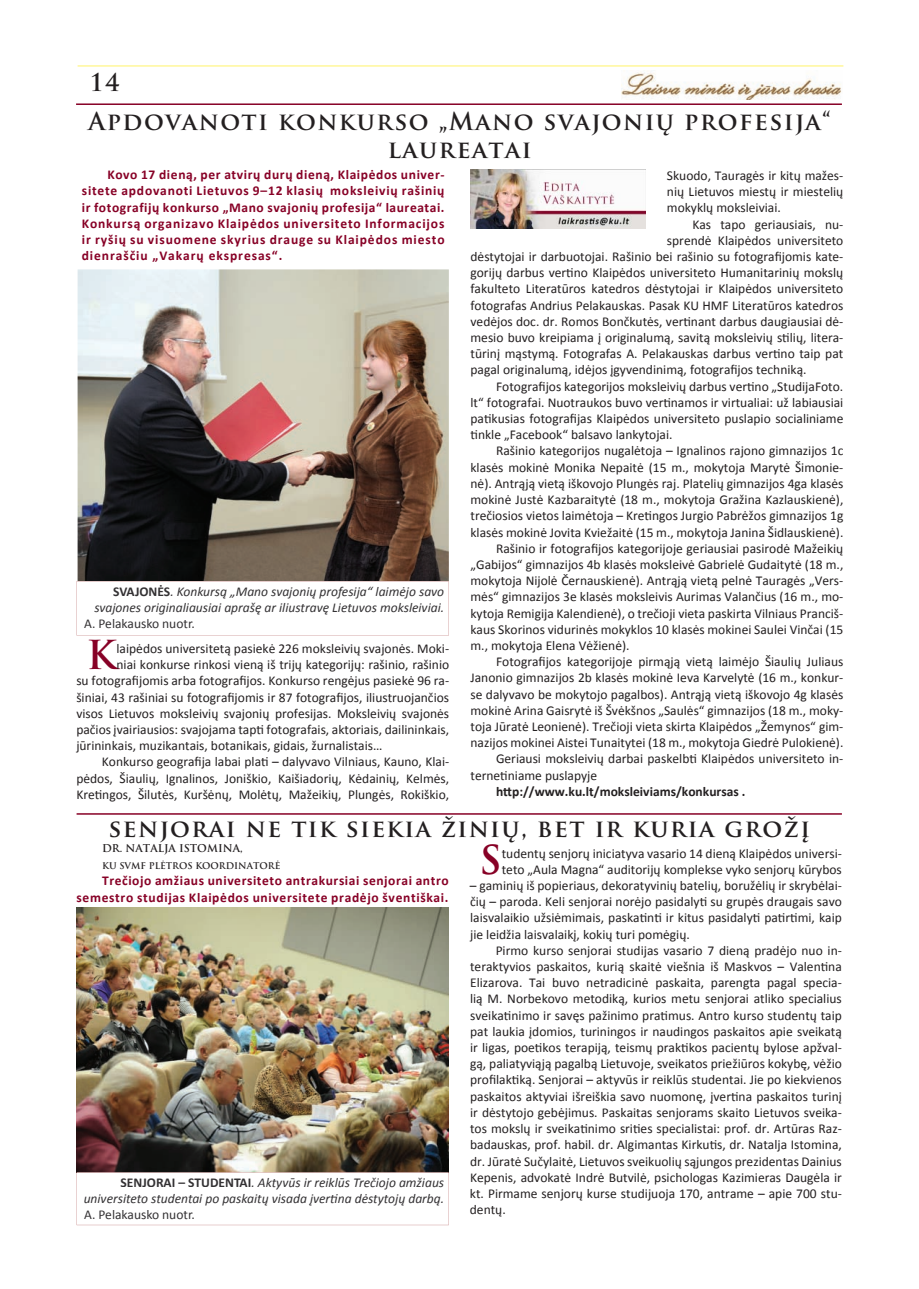
<style>
.page{position:relative;width:919px;height:1289px;background:#fff}
.page>*{position:absolute;margin:0;border:0;box-sizing:border-box;transform-origin:0 0}
.t1{font:700 38.85px "Trajan Pro";color:#870126}
.t2{font:700 24px/38.2px "Trajan Pro";letter-spacing:.06em;color:#231f20}
.t3{font:13.5px/16.2px "Calibri";color:#231f20;text-align:justify}
.t4{font:700 13.5px/16.2px "Calibri";letter-spacing:.05em;color:#870126;text-align:justify}
.t5{font:italic 13.5px/16.2px "Calibri";color:#333133;text-align:right}
.t6{font:700 13.5px "Calibri";color:#231f20}
.t7{font:13.5px "Calibri";color:#333133}
.t8{font:700 10.5px "Trajan Pro";color:#231f20}
.t9{font:700 9px "Trajan Pro";color:#231f20}
.s1{font-weight:700;font-style:normal}
</style>
<div class="page">
<hr style="left:76px;top:103px;width:765px;height:2px;background:#870126">
<hr style="left:78px;top:65px;width:765px;height:2px;background:#fff79a">
<img style="left:621px;top:70px;width:221px;height:30px">
<img style="left:470px;top:169px;width:175px;height:59px">
<img style="left:78px;top:269px;width:371px;height:312px">
<hr style="left:77px;top:813px;width:764px;height:1px;background:#870126">
<img style="left:77px;top:907px;width:372px;height:264px">
<svg style="left:77px;top:581px;width:372px;height:54px"></svg>
<svg style="left:77px;top:1171px;width:372px;height:54px"></svg>
<h2 class="t2" style="left:89px;top:64px;width:743px">14<br>Apdovanoti konkurso „Mano svajonių profesija“</h2>
<h2 class="t2" style="left:388px;top:131px;width:145px">laureatai</h2>
<p class="t4" style="left:82px;top:167px;width:364px;text-indent:26px">Kovo 17 dieną, per atvirų durų dieną, Klaipėdos univer&shy;sitete apdovanoti Lietuvos 9–12 klasių moksleivių rašinių ir fotografijų konkurso „Mano svajonių profesija“ laureatai.<br>Konkursą organizavo Klaipėdos universiteto Informacijos ir ryšių su visuomene skyrius drauge su Klaipėdos miesto dienraščiu „Vakarų ekspresas“.</p>
<p class="t3" style="left:666px;top:167px;width:178px">Skuodo, Tauragės ir kitų mažes&shy;nių Lietuvos miestų ir miestelių mokyklų moksleiviai.</p>
<p class="t3" style="left:692px;top:216px;width:152px">Kas tapo geriausiais, nu-</p>
<p class="t3" style="left:666px;top:232px;width:178px">sprendė Klaipėdos universiteto</p>
<p class="t3" style="left:470px;top:248px;width:374px">dėstytojai ir darbuotojai. Rašinio bei rašinio su fotografijomis kate-</p>
<p class="t3" style="left:470px;top:265px;width:374px">gorijų darbus vertino Klaipėdos universiteto Humanitarinių mokslų</p>
<p class="t3" style="left:470px;top:281px;width:374px">fakulteto Literatūros katedros dėstytojai ir Klaipėdos universiteto</p>
<p class="t3" style="left:470px;top:297px;width:374px">fotografas Andrius Pelakauskas. Pasak KU HMF Literatūros katedros</p>
<p class="t3" style="left:470px;top:313px;width:374px">vedėjos doc. dr. Romos Bončkutės, vertinant darbus daugiausiai dė-</p>
<p class="t3" style="left:470px;top:329px;width:374px">mesio buvo kreipiama į originalumą, savitą moksleivių stilių, litera-</p>
<p class="t3" style="left:470px;top:346px;width:374px">tūrinį mąstymą. Fotografas A. Pelakauskas darbus vertino taip pat</p>
<p class="t3" style="left:470px;top:362px;width:337px">pagal originalumą, idėjos įgyvendinimą, fotografijos techniką.</p>
<p class="t3" style="left:496px;top:378px;width:349px">Fotografijos kategorijos moksleivių darbus vertino „StudijaFoto.</p>
<p class="t3" style="left:470px;top:394px;width:374px">lt“ fotografai. Nuotraukos buvo vertinamos ir virtualiai: už labiausiai</p>
<p class="t3" style="left:470px;top:410px;width:374px">patikusias fotografijas Klaipėdos universiteto puslapio socialiniame</p>
<p class="t3" style="left:470px;top:427px;width:203px">tinkle „Facebook“ balsavo lankytojai.</p>
<p class="t3" style="left:496px;top:443px;width:349px">Rašinio kategorijos nugalėtoja – Ignalinos rajono gimnazijos 1c</p>
<p class="t3" style="left:470px;top:459px;width:374px">klasės mokinė Monika Nepaitė (15 m., mokytoja Marytė Šimonie-</p>
<p class="t3" style="left:470px;top:475px;width:374px">nė). Antrąją vietą iškovojo Plungės raj. Platelių gimnazijos 4ga klasės</p>
<p class="t3" style="left:470px;top:491px;width:374px">mokinė Justė Kazbaraitytė (18 m., mokytoja Gražina Kazlauskienė),</p>
<p class="t3" style="left:470px;top:508px;width:374px">trečiosios vietos laimėtoja – Kretingos Jurgio Pabrėžos gimnazijos 1g</p>
<p class="t3" style="left:470px;top:524px;width:374px">klasės mokinė Jovita Kviežaitė (15 m., mokytoja Janina Šidlauskienė).</p>
<p class="t3" style="left:496px;top:540px;width:349px">Rašinio ir fotografijos kategorijoje geriausiai pasirodė Mažeikių</p>
<p class="t3" style="left:470px;top:556px;width:374px">„Gabijos“ gimnazijos 4b klasės moksleivė Gabrielė Gudaitytė (18 m.,</p>
<p class="t3" style="left:470px;top:572px;width:374px">mokytoja Nijolė Černauskienė). Antrąją vietą pelnė Tauragės „Vers-</p>
<p class="t3" style="left:470px;top:589px;width:374px">mės“ gimnazijos 3e klasės moksleivis Aurimas Valančius (16 m., mo-</p>
<p class="t3" style="left:470px;top:605px;width:374px">kytoja Remigija Kalendienė), o trečioji vieta paskirta Vilniaus Pranciš-</p>
<p class="t3" style="left:470px;top:621px;width:374px">kaus Skorinos vidurinės mokyklos 10 klasės mokinei Saulei Vinčai (15</p>
<p class="t3" style="left:470px;top:637px;width:160px">m., mokytoja Elena Vėžienė).</p>
<p class="t3" style="left:496px;top:653px;width:349px">Fotografijos kategorijoje pirmąją vietą laimėjo Šiaulių Juliaus</p>
<p class="t3" style="left:470px;top:670px;width:374px">Janonio gimnazijos 2b klasės mokinė Ieva Karvelytė (16 m., konkur-</p>
<p class="t3" style="left:470px;top:686px;width:374px">se dalyvavo be mokytojo pagalbos). Antrąją vietą iškovojo 4g klasės</p>
<p class="t3" style="left:470px;top:702px;width:374px">mokinė Arina Gaisrytė iš Švėkšnos „Saulės“ gimnazijos (18 m., moky-</p>
<p class="t3" style="left:470px;top:718px;width:374px">toja Jūratė Leonienė). Trečioji vieta skirta Klaipėdos „Žemynos“ gim-</p>
<p class="t3" style="left:470px;top:734px;width:374px">nazijos mokinei Aistei Tunaitytei (18 m., mokytoja Giedrė Pulokienė).</p>
<p class="t3" style="left:496px;top:751px;width:349px">Geriausi moksleivių darbai paskelbti Klaipėdos universiteto in-</p>
<p class="t3" style="left:470px;top:767px;width:128px">ternetiniame puslapyje</p>
<p class="t6" style="left:496px;top:782px;width:251px">http://www.ku.lt/moksleiviams/konkursas .</p>
<p class="t5" style="left:94px;top:582px;width:351px"><span class="s1">SVAJONĖS</span>. Konkursą „Mano svajonių profesija“ laimėjo savo svajones originaliausiai aprašę ar iliustravę Lietuvos moksleiviai.</p>
<p class="t7" style="left:84px;top:615px;width:112px">A. Pelakausko nuotr.</p>
<h1 class="t1" style="left:87px;top:631px;width:31px">K</h1>
<p class="t3" style="left:116px;top:640px;width:334px">laipėdos universitetą pasiekė 226 moksleivių svajonės. Moki-</p>
<p class="t3" style="left:116px;top:656px;width:334px">niai konkurse rinkosi vieną iš trijų kategorijų: rašinio, rašinio</p>
<p class="t3" style="left:76px;top:672px;width:374px">su fotografijomis arba fotografijos. Konkurso rengėjus pasiekė 96 ra-</p>
<p class="t3" style="left:76px;top:689px;width:374px">šiniai, 43 rašiniai su fotografijomis ir 87 fotografijos, iliustruojančios</p>
<p class="t3" style="left:76px;top:705px;width:374px">visos Lietuvos moksleivių svajonių profesijas. Moksleivių svajonės</p>
<p class="t3" style="left:76px;top:721px;width:374px">pačios įvairiausios: svajojama tapti fotografais, aktoriais, dailininkais,</p>
<p class="t3" style="left:76px;top:737px;width:307px">jūrininkais, muzikantais, botanikais, gidais, žurnalistais…</p>
<p class="t3" style="left:102px;top:753px;width:349px">Konkurso geografija labai plati – dalyvavo Vilniaus, Kauno, Klai-</p>
<p class="t3" style="left:76px;top:770px;width:374px">pėdos, Šiaulių, Ignalinos, Joniškio, Kaišiadorių, Kėdainių, Kelmės,</p>
<p class="t3" style="left:76px;top:786px;width:374px">Kretingos, Šilutės, Kuršėnų, Molėtų, Mažeikių, Plungės, Rokiškio,</p>
<h2 class="t2" style="left:108px;top:809px;width:703px">senjorai ne tik siekia žinių, bet ir kuria grožį</h2>
<p class="t8" style="left:102px;top:842px;width:142px">DR. NATALJA ISTOMINA,</p>
<p class="t9" style="left:102px;top:860px;width:180px">KU SVMF PLĖTROS KOORDINATORĖ</p>
<p class="t4" style="left:77px;top:872px;width:373px;text-align:right">Trečiojo amžiaus universiteto antrakursiai senjorai antro semestro studijas Klaipėdos universitete pradėjo šventiškai.</p>
<h1 class="t1" style="left:479px;top:835px;width:24px">S</h1>
<p class="t3" style="left:501px;top:845px;width:341px">tudentų senjorų iniciatyva vasario 14 dieną Klaipėdos universi&shy;teto „Aula Magna“ auditorijų komplekse vyko senjorų kūrybos</p>
<p class="t3" style="left:470px;top:877px;width:373px">– gaminių iš popieriaus, dekoratyvinių batelių, boružėlių ir skrybėlai&shy;čių – paroda. Keli senjorai norėjo pasidalyti su grupės draugais savo laisvalaikio užsiėmimais, paskatinti ir kitus pasidalyti patirtimi, kaip jie leidžia laisvalaikį, kokių turi pomėgių.</p>
<p class="t3" style="left:470px;top:942px;width:373px;text-indent:26px">Pirmo kurso senjorai studijas vasario 7 dieną pradėjo nuo in&shy;teraktyvios paskaitos, kurią skaitė viešnia iš Maskvos – Valentina Elizarova. Tai buvo netradicinė paskaita, parengta pagal specia&shy;lią M. Norbekovo metodiką, kurios metu senjorai atliko specialius sveikatinimo ir savęs pažinimo pratimus. Antro kurso studentų taip pat laukia įdomios, turiningos ir naudingos paskaitos apie sveikatą ir ligas, poetikos terapiją, teismų praktikos pacientų bylose apžval&shy;gą, paliatyviąją pagalbą Lietuvoje, sveikatos priežiūros kokybę, vėžio profilaktiką. Senjorai – aktyvūs ir reiklūs studentai. Jie po kiekvienos paskaitos aktyviai išreiškia savo nuomonę, įvertina paskaitos turinį ir dėstytojo gebėjimus. Paskaitas senjorams skaito Lietuvos sveika&shy;tos mokslų ir sveikatinimo srities specialistai: prof. dr. Artūras Raz&shy;badauskas, prof. habil. dr. Algimantas Kirkutis, dr. Natalja Istomina, dr. Jūratė Sučylaitė, Lietuvos sveikuolių sąjungos prezidentas Dainius Kepenis, advokatė Indrė Butvilė, psichologas Kazimieras Daugėla ir kt. Pirmame senjorų kurse studijuoja 170, antrame – apie 700 stu&shy;dentų.</p>
<p class="t5" style="left:84px;top:1173px;width:362px"><span class="s1">SENJORAI – STUDENTAI</span>. Aktyvūs ir reiklūs Trečiojo amžiaus universiteto studentai po paskaitų visada įvertina dėstytojų darbą.</p>
<p class="t7" style="left:84px;top:1206px;width:112px">A. Pelakausko nuotr.</p>
</div>
